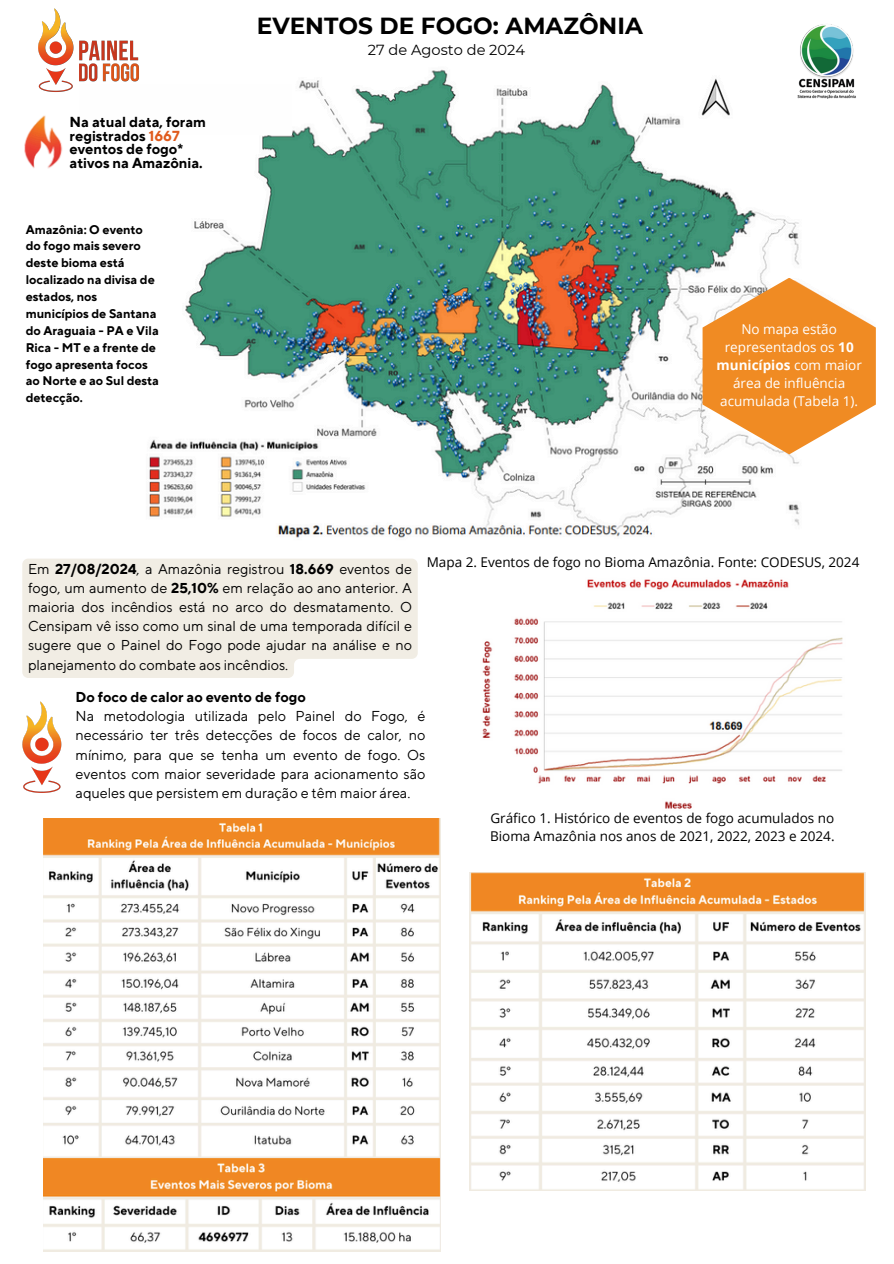
<style>
.page{position:relative;width:894px;height:1264px;background:#fff}
.page>*{position:absolute;margin:0;border:0;box-sizing:border-box;transform-origin:0 0}
.t1{font:700 23.25px "Montserrat";color:#000}
.t2{font:14.55px "Montserrat";color:#000}
.t3{font:700 14.4px/13.6px "TT Norms Pro";color:#000}
.t4{font:14.25px/19.4px "TT Norms Pro";color:#000}
.t5{font:13.5px/18px "Open Sans";color:#000}
.t6{font:13.5px/18px "Open Sans";color:#fff;text-align:center}
.t7{font:700 12.45px/16.8px "TT Norms Pro";color:#000}
.s1{color:#e05b1d}
.s2{font-weight:700}
</style>
<div class="page">
<img style="left:24px;top:115px;width:39px;height:54px">
<img style="left:149px;top:69px;width:651px;height:469px">
<img style="left:38px;top:8px;width:115px;height:84px">
<img style="left:787px;top:24px;width:69px;height:81px">
<img style="left:22px;top:701px;width:40px;height:92px">
<div style="left:79px;top:84px;width:213px;height:50px;background:#fefefe"></div>
<img style="left:482px;top:579px;width:361px;height:230px">
<svg style="left:702px;top:278px;width:173px;height:176px"></svg>
<img style="left:44px;top:818px;width:396px;height:432px">
<img style="left:469px;top:872px;width:396px;height:318px">
<div style="left:22px;top:558px;width:395px;height:120px;background:#f1ede4"></div>
<p class="t3" style="left:70px;top:116px;width:138px">Na atual data, foram registrados <span class="s1">1667 </span>eventos de fogo* ativos na Amazônia.</p>
<h3 class="t7" style="left:26px;top:221px;width:135px">Amazônia: O evento do fogo mais severo deste bioma está localizado na divisa de estados, nos municípios de Santana do Araguaia - PA e Vila<br>Rica - MT e a frente de fogo apresenta focos ao Norte e ao Sul desta detecção.</h3>
<p class="t1" style="left:257px;top:12px;width:387px">EVENTOS DE FOGO: AMAZÔNIA</p>
<p class="t2" style="left:367px;top:41px;width:159px">27 de Agosto de 2024</p>
<h2 class="t6" style="left:716px;top:320px;width:147px">No mapa estão representados os <span class="s2">10 municípios</span> com maior área de influência acumulada (Tabela 1).</h2>
<p class="t4" style="left:28px;top:560px;width:385px;text-align:justify">Em <span class="s2">27/08/2024</span>, a Amazônia registrou <span class="s2">18.669</span> eventos de fogo, um aumento de <span class="s2">25,10%</span> em relação ao ano anterior. A maioria dos incêndios está no arco do desmatamento. O Censipam vê isso como um sinal de uma temporada difícil e sugere que o Painel do Fogo pode ajudar na análise e no planejamento do combate aos incêndios.</p>
<p class="t5" style="left:426px;top:552px;width:434px">Mapa 2. Eventos de fogo no Bioma Amazônia. Fonte: CODESUS, 2024</p>
<h3 class="t4" style="left:76px;top:687px;width:351px"><span class="s2">Do foco de calor ao evento de fogo<br></span>Na metodologia utilizada pelo Painel do Fogo, é necessário ter três detecções de focos de calor, no mínimo, para que se tenha um evento de fogo. Os eventos com maior severidade para acionamento são aqueles que persistem em duração e têm maior área.</h3>
<h3 class="t5" style="left:490px;top:809px;width:346px">Gráfico 1. Histórico de eventos de fogo acumulados no<br>Bioma Amazônia nos anos de 2021, 2022, 2023 e 2024.</h3>
</div>
